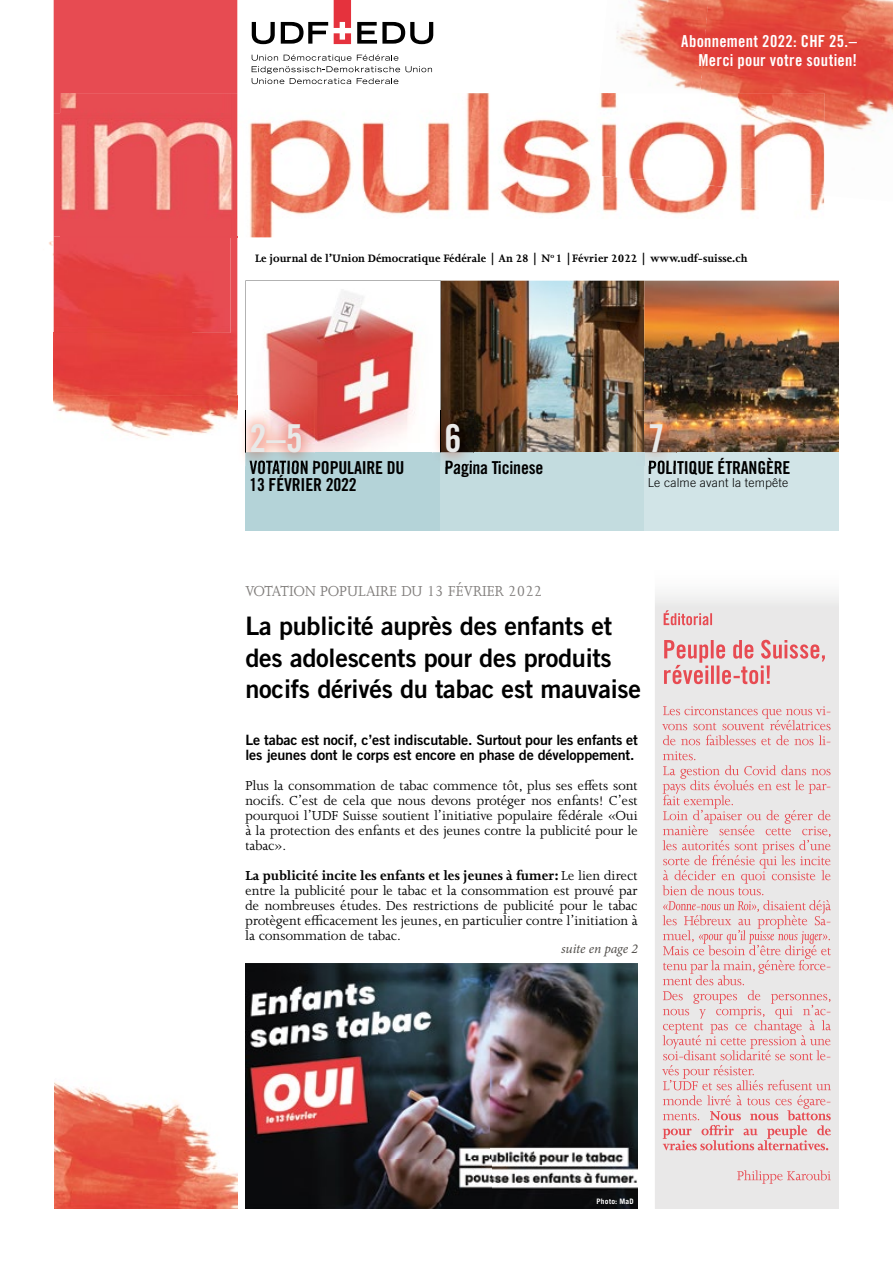
<style>
.page{position:relative;width:893px;height:1263px;background:#fff}
.page>*{position:absolute;margin:0;border:0;box-sizing:border-box;transform-origin:0 0}
.t1{font:38.4px "Trade Gothic LT Std Bd Cn 20";color:#e9e9e8}
.t2{font:25.5px/31.5px "Trade Gothic LT Std Bd 2";letter-spacing:-.01em;color:#000}
.t3{font:17.85px/17.9px "Trade Gothic LT Std Bd Cn 20";letter-spacing:-.01em;color:#000}
.t4{font:16.65px "Joanna MT Std";color:#7f7c7a}
.t5{font:16.5px/18.8px "Trade Gothic LT Std Bd Cn 20";letter-spacing:.015em;color:#fff;text-align:right}
.t6{font:15px/15px "Joanna MT Std";color:#000;text-align:justify}
.t7{font:14.25px/15px "Trade Gothic LT Std Bd 2";letter-spacing:-.01em;color:#000}
.t8{font:italic 13.5px "Minion Pro";letter-spacing:-.01em;color:#514e4a}
.t9{font:700 12.3px "Joanna MT Std";color:#000}
.t10{font:300 12.3px "Trade Gothic LT Std";letter-spacing:.01em;color:#000}
.t11{font:700 7.5px "Trade Gothic LT Std";letter-spacing:.03em;color:#fff}
.s1{font-weight:700}
</style>
<div class="page">
<img style="left:441px;top:281px;width:398px;height:171px">
<svg style="left:245px;top:281px;width:196px;height:171px"></svg>
<img style="left:49px;top:113px;width:12px;height:220px">
<div style="left:54px;top:0;width:183px;height:113px;background:#e74b52"></div>
<img style="left:54px;top:396px;width:183px;height:42px">
<img style="left:192px;top:237px;width:45px;height:159px">
<img style="left:54px;top:333px;width:138px;height:63px">
<img style="left:54px;top:236px;width:176px;height:97px">
<img style="left:61px;top:93px;width:763px;height:144px">
<img style="left:61px;top:113px;width:169px;height:124px">
<div style="left:245px;top:452px;width:196px;height:79px;background:#b4d3d8"></div>
<div style="left:644px;top:452px;width:195px;height:79px;background:#d1e4e7"></div>
<img style="left:237px;top:410px;width:78px;height:56px">
<img style="left:246px;top:410px;width:1px;height:42px">
<img style="left:250px;top:460px;width:65px;height:6px">
<div style="left:441px;top:452px;width:203px;height:79px;background:#c3dcdf"></div>
<img style="left:636px;top:410px;width:8px;height:42px">
<img style="left:644px;top:410px;width:32px;height:56px">
<img style="left:649px;top:457px;width:27px;height:9px">
<img style="left:432px;top:410px;width:42px;height:56px">
<img style="left:440px;top:410px;width:2px;height:42px">
<img style="left:446px;top:461px;width:28px;height:5px">
<img style="left:708px;top:0;width:185px;height:130px">
<img style="left:824px;top:148px;width:1px;height:53px">
<img style="left:616px;top:0;width:92px;height:93px">
<img style="left:592px;top:93px;width:232px;height:102px">
<img style="left:54px;top:1082px;width:183px;height:127px">
<svg style="left:251px;top:0;width:183px;height:85px"></svg>
<img style="left:245px;top:963px;width:393px;height:246px">
<div style="left:655px;top:593px;width:184px;height:616px;background:#e9e8e8"></div>
<img style="left:664px;top:610px;width:48px;height:15px">
<img style="left:664px;top:640px;width:162px;height:23px">
<img style="left:664px;top:665px;width:106px;height:19px">
<img style="left:662px;top:706px;width:169px;height:14px">
<img style="left:662px;top:720px;width:169px;height:10px">
<img style="left:663px;top:735px;width:167px;height:10px">
<img style="left:663px;top:751px;width:32px;height:9px">
<img style="left:663px;top:765px;width:168px;height:29px">
<img style="left:663px;top:780px;width:167px;height:14px">
<img style="left:663px;top:795px;width:70px;height:14px">
<img style="left:663px;top:810px;width:168px;height:15px">
<img style="left:663px;top:825px;width:168px;height:12px">
<img style="left:663px;top:840px;width:168px;height:15px">
<img style="left:663px;top:855px;width:168px;height:29px">
<img style="left:662px;top:885px;width:101px;height:10px">
<img style="left:663px;top:901px;width:96px;height:11px">
<img style="left:760px;top:900px;width:71px;height:14px">
<img style="left:663px;top:915px;width:167px;height:14px">
<img style="left:663px;top:930px;width:31px;height:12px">
<img style="left:699px;top:930px;width:131px;height:14px">
<img style="left:663px;top:945px;width:168px;height:29px">
<img style="left:663px;top:960px;width:167px;height:14px">
<img style="left:663px;top:975px;width:81px;height:10px">
<img style="left:663px;top:990px;width:168px;height:15px">
<img style="left:663px;top:1005px;width:168px;height:55px">
<img style="left:662px;top:1065px;width:92px;height:14px">
<img style="left:663px;top:1080px;width:168px;height:10px">
<img style="left:663px;top:1095px;width:167px;height:14px">
<img style="left:663px;top:1112px;width:36px;height:8px">
<img style="left:710px;top:1110px;width:121px;height:10px">
<img style="left:663px;top:1125px;width:168px;height:14px">
<img style="left:663px;top:1140px;width:165px;height:10px">
<img style="left:737px;top:1170px;width:94px;height:14px">
<p class="t5" style="left:681px;top:32px;width:177px">Abonnement 2022: CHF 25.–<br>Merci pour votre soutien!</p>
<p class="t9" style="left:255px;top:252px;width:494px">Le journal de l’Union Démocratique Fédérale | An 28 | N<sup>o</sup> 1 |Février 2022 | www.udf-suisse.ch</p>
<h1 class="t1" style="left:249px;top:415px;width:55px">2–5</h1>
<h1 class="t1" style="left:445px;top:415px;width:19px">6</h1>
<h1 class="t1" style="left:648px;top:415px;width:19px">7</h1>
<p class="t3" style="left:249px;top:458px;width:157px">VOTATION POPULAIRE DU<br>13 FÉVRIER 2022</p>
<p class="t3" style="left:648px;top:458px;width:144px">POLITIQUE ÉTRANGÈRE</p>
<p class="t3" style="left:445px;top:458px;width:100px">Pagina Ticinese</p>
<p class="t10" style="left:648px;top:476px;width:142px">Le calme avant la tempête</p>
<p class="t4" style="left:245px;top:582px;width:298px">VOTATION POPULAIRE DU 13 FÉVRIER 2022</p>
<h2 class="t2" style="left:245px;top:610px;width:397px">La publicité auprès des enfants et des adolescents pour des produits nocifs dérivés du tabac est mauvaise</h2>
<p class="t7" style="left:245px;top:732px;width:394px">Le tabac est nocif, c’est indiscutable. Surtout pour les enfants et les jeunes dont le corps est encore en phase de développement.</p>
<p class="t6" style="left:245px;top:778px;width:394px">Plus la consommation de tabac commence tôt, plus ses effets sont nocifs. C’est de cela que nous devons protéger nos enfants! C’est pourquoi l’UDF Suisse soutient l’initiative populaire fédérale «Oui à la protection des enfants et des jeunes contre la publicité pour le tabac».</p>
<p class="t6" style="left:245px;top:868px;width:394px"><span class="s1">La publicité incite les enfants et les jeunes à fumer:</span> Le lien direct entre la publicité pour le tabac et la consommation est prouvé par de nombreuses études. Des restrictions de publicité pour le tabac protègent efficacement les jeunes, en particulier contre l’initiation à la consommation de tabac.</p>
<p class="t8" style="left:561px;top:940px;width:78px">suite en page 2</p>
<p class="t11" style="left:596px;top:1196px;width:39px">Photo: MaD</p>
</div>
